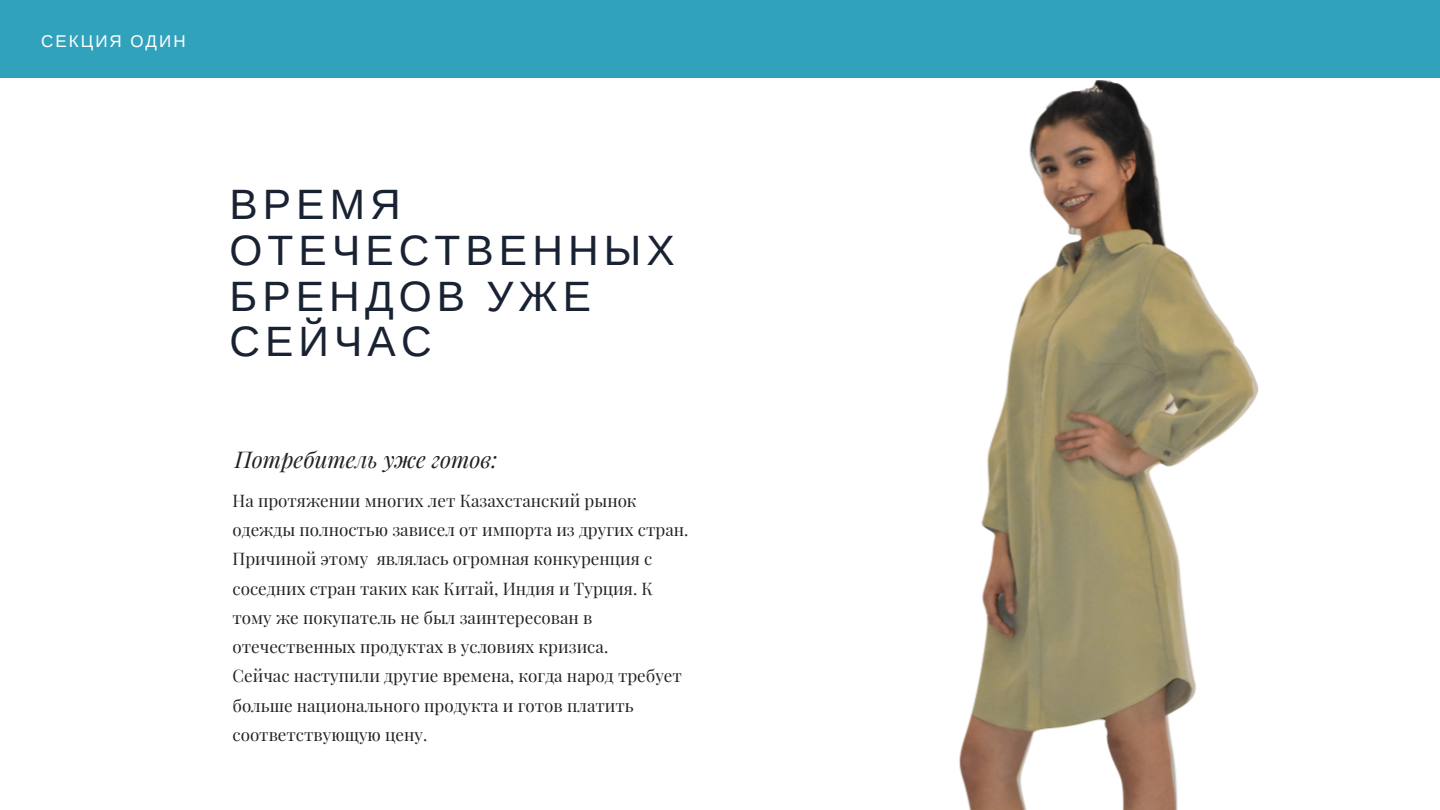
<style>
.page{position:relative;width:1440px;height:810px;background:#fff}
.page>*{position:absolute;margin:0;border:0;box-sizing:border-box;transform-origin:0 0}
.t1{font:42.4px/45.8px "Liberation Sans";letter-spacing:.12em;color:#192232}
.t2{font:italic 22.6px "Playfair Display";color:#222}
.t3{font:17px/29.2px "Playfair Display";color:#222}
.t4{font:17px "Liberation Sans";letter-spacing:.12em;color:#fff}
</style>
<div class="page">
<div style="left:0;top:0;width:1440px;height:78px;background:#30a2bc"></div>
<img style="left:959px;top:80px;width:300px;height:730px">
<p class="t4" style="left:41px;top:32px;width:146px">СЕКЦИЯ ОДИН</p>
<h1 class="t1" style="left:230px;top:181px;width:447px">ВРЕМЯ<br>ОТЕЧЕСТВЕННЫХ<br>БРЕНДОВ УЖЕ<br>СЕЙЧАС</h1>
<h2 class="t2" style="left:235px;top:443px;width:264px">Потребитель уже готов:</h2>
<p class="t3" style="left:232px;top:485px;width:457px">На протяжении многих лет Казахстанский рынок одежды полностью зависел от импорта из других стран.<br>Причиной этому являлась огромная конкуренция с соседних стран таких как Китай, Индия и Турция. К тому же покупатель не был заинтересован в отечественных продуктах в условиях кризиса.<br>Сейчас наступили другие времена, когда народ требует больше национального продукта и готов платить соответствующую цену.</p>
</div>
